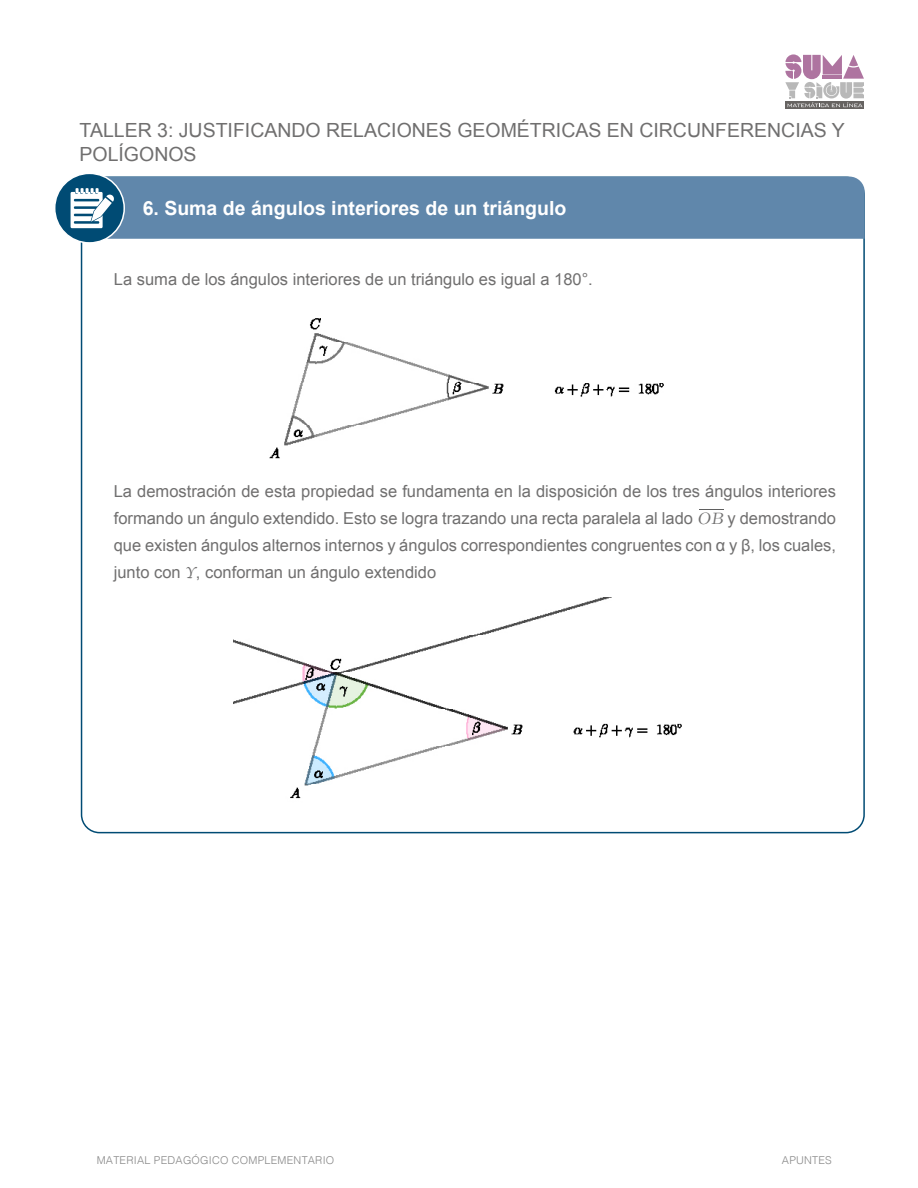
<style>
.page{position:relative;width:918px;height:1188px;background:#fff}
.page>*{position:absolute;margin:0;border:0;box-sizing:border-box;transform-origin:0 0}
.t1{font:19.5px/23.4px "Arial";color:#706f6f}
.t2{font:700 19.5px "Arial";color:#fff}
.t3{font:16.5px/27px "Arial";color:#706f6f;text-align:justify}
.t4{font:300 10.8px "Helvetica";letter-spacing:.02em;color:#878787}
.s1{font-family:"LM Roman Caps 10";font-style:italic}
.s2{font-family:"Apple Chancery"}
</style>
<div class="page">
<div style="left:107px;top:177px;width:758px;height:62px;background:#6087ab"></div>
<div style="left:55px;top:173px;width:69px;height:70px;background:#004b74;border-radius:50%"></div>
<div style="left:54px;top:173px;width:71px;height:71px;border:2px solid #fff;border-radius:50%"></div>
<svg style="left:71px;top:188px;width:43px;height:40px"></svg>
<img style="left:269px;top:318px;width:395px;height:141px">
<img style="left:233px;top:598px;width:449px;height:201px">
<svg style="left:786px;top:107px;width:78px;height:2px"></svg>
<svg style="left:785px;top:54px;width:79px;height:53px"></svg>
<p class="t1" style="left:80px;top:119px;width:767px">TALLER 3: JUSTIFICANDO RELACIONES GEOMÉTRICAS EN CIRCUNFERENCIAS Y<br>POLÍGONOS</p>
<p class="t2" style="left:143px;top:195px;width:425px">6. Suma de ángulos interiores de un triángulo</p>
<p class="t3" style="left:114px;top:265px;width:480px">La suma de los ángulos interiores de un triángulo es igual a 180°.</p>
<p class="t3" style="left:114px;top:478px;width:724px">La demostración de esta propiedad se fundamenta en la disposición de los tres ángulos interiores formando un ángulo extendido. Esto se logra trazando una recta paralela al lado <span class="s1">OB</span> y demostrando que existen ángulos alternos internos y ángulos correspondientes congruentes con α y β, los cuales, junto con <span class="s2">Y</span>, conforman un ángulo extendido</p>
<p class="t4" style="left:97px;top:1151px;width:239px">MATERIAL PEDAGÓGICO COMPLEMENTARIO</p>
<p class="t4" style="left:782px;top:1151px;width:51px">APUNTES</p>
</div>
